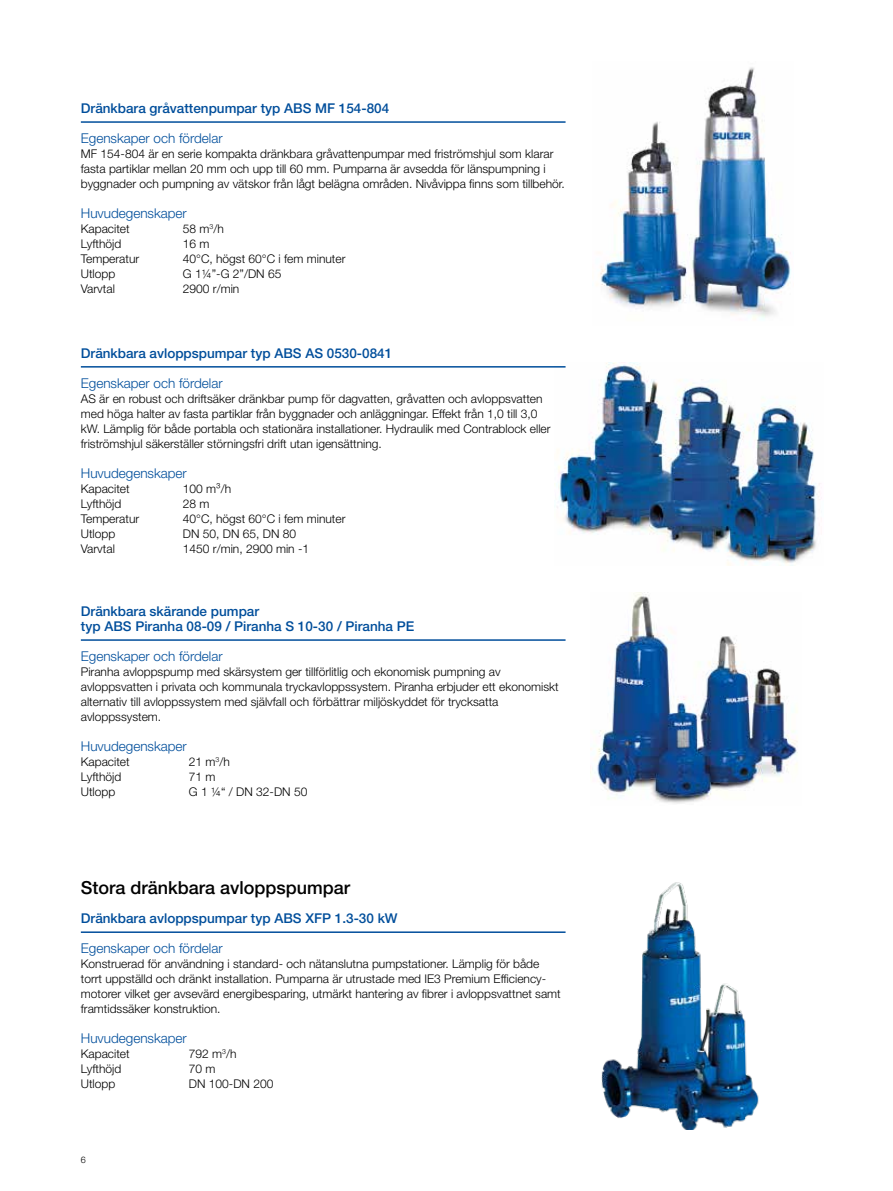
<style>
.page{position:relative;width:893px;height:1191px;background:#fff}
.page>*{position:absolute;margin:0;border:0;box-sizing:border-box;transform-origin:0 0}
.t1{font:500 18px "Helvetica Neue LT Pro";color:#000}
.t2{font:500 13.5px/15px "Helvetica Neue LT Pro";color:#004e9b}
.t3{font:300 13.5px "Helvetica Neue LT Pro";color:#004e9b}
.t4{font:300 12px/15px "Helvetica Neue LT Pro";color:#000}
.t5{font:300 9px "Helvetica Neue LT Pro";color:#000}
</style>
<div class="page">
<img style="left:596px;top:67px;width:195px;height:253px">
<img style="left:555px;top:362px;width:265px;height:204px">
<img style="left:590px;top:592px;width:208px;height:212px">
<hr style="left:81px;top:121px;width:485px;height:2px;background:#004e9b">
<hr style="left:81px;top:366px;width:485px;height:1px;background:#004e9b">
<hr style="left:81px;top:639px;width:485px;height:2px;background:#004e9b">
<img style="left:601px;top:882px;width:158px;height:247px">
<hr style="left:81px;top:931px;width:485px;height:2px;background:#004e9b">
<p class="t2" style="left:81px;top:100px;width:310px">Dränkbara gråvattenpumpar typ ABS MF 154-804</p>
<p class="t3" style="left:81px;top:130px;width:143px">Egenskaper och fördelar</p>
<p class="t4" style="left:81px;top:146px;width:485px">MF 154-804 är en serie kompakta dränkbara gråvattenpumpar med friströmshjul som klarar fasta partiklar mellan 20 mm och upp till 60 mm. Pumparna är avsedda för länspumpning i byggnader och pumpning av vätskor från lågt belägna områden. Nivåvippa finns som tillbehör.</p>
<p class="t3" style="left:81px;top:205px;width:108px">Huvudegenskaper</p>
<p class="t4" style="left:81px;top:221px;width:50px">Kapacitet</p>
<p class="t4" style="left:183px;top:221px;width:43px">58 m<sup>3</sup>/h</p>
<p class="t4" style="left:81px;top:236px;width:42px">Lyfthöjd</p>
<p class="t4" style="left:183px;top:236px;width:28px">16 m</p>
<p class="t4" style="left:81px;top:251px;width:60px">Temperatur</p>
<p class="t4" style="left:183px;top:251px;width:164px">40°C, högst 60°C i fem minuter</p>
<p class="t4" style="left:81px;top:266px;width:36px">Utlopp</p>
<p class="t4" style="left:183px;top:266px;width:100px">G 1¼”-G 2”/DN 65</p>
<p class="t4" style="left:81px;top:281px;width:36px">Varvtal</p>
<p class="t4" style="left:183px;top:281px;width:58px">2900 r/min</p>
<p class="t2" style="left:81px;top:345px;width:313px">Dränkbara avloppspumpar typ ABS AS 0530-0841</p>
<p class="t3" style="left:81px;top:374px;width:143px">Egenskaper och fördelar</p>
<p class="t4" style="left:81px;top:390px;width:471px">AS är en robust och driftsäker dränkbar pump för dagvatten, gråvatten och avloppsvatten med höga halter av fasta partiklar från byggnader och anläggningar. Effekt från 1,0 till 3,0 kW. Lämplig för både portabla och stationära installationer. Hydraulik med Contrablock eller friströmshjul säkerställer störningsfri drift utan igensättning.</p>
<p class="t3" style="left:81px;top:464px;width:108px">Huvudegenskaper</p>
<p class="t4" style="left:81px;top:480px;width:50px">Kapacitet</p>
<p class="t4" style="left:183px;top:480px;width:50px">100 m³/h</p>
<p class="t4" style="left:81px;top:495px;width:42px">Lyfthöjd</p>
<p class="t4" style="left:183px;top:495px;width:28px">28 m</p>
<p class="t4" style="left:81px;top:510px;width:60px">Temperatur</p>
<p class="t4" style="left:183px;top:510px;width:164px">40°C, högst 60°C i fem minuter</p>
<p class="t4" style="left:81px;top:525px;width:36px">Utlopp</p>
<p class="t4" style="left:183px;top:525px;width:115px">DN 50, DN 65, DN 80</p>
<p class="t4" style="left:81px;top:540px;width:36px">Varvtal</p>
<p class="t4" style="left:183px;top:540px;width:128px">1450 r/min, 2900 min -1</p>
<p class="t2" style="left:81px;top:603px;width:335px">Dränkbara skärande pumpar<br>typ ABS Piranha 08-09 / Piranha S 10-30 / Piranha PE</p>
<p class="t3" style="left:81px;top:648px;width:143px">Egenskaper och fördelar</p>
<p class="t4" style="left:81px;top:664px;width:479px">Piranha avloppspump med skärsystem ger tillförlitlig och ekonomisk pumpning av avloppsvatten i privata och kommunala tryckavloppssystem. Piranha erbjuder ett ekonomiskt alternativ till avloppssystem med självfall och förbättrar miljöskyddet för trycksatta avloppssystem.</p>
<p class="t3" style="left:81px;top:738px;width:108px">Huvudegenskaper</p>
<p class="t4" style="left:81px;top:754px;width:50px">Kapacitet</p>
<p class="t4" style="left:189px;top:754px;width:43px">21 m<sup>3</sup>/h</p>
<p class="t4" style="left:81px;top:769px;width:42px">Lyfthöjd</p>
<p class="t4" style="left:189px;top:769px;width:28px">71 m</p>
<p class="t4" style="left:81px;top:784px;width:36px">Utlopp</p>
<p class="t4" style="left:189px;top:784px;width:120px">G 1 ¼“ / DN 32-DN 50</p>
<h1 class="t1" style="left:81px;top:876px;width:271px">Stora dränkbara avloppspumpar</h1>
<p class="t2" style="left:81px;top:910px;width:318px">Dränkbara avloppspumpar typ ABS XFP 1.3-30 kW</p>
<p class="t3" style="left:81px;top:940px;width:143px">Egenskaper och fördelar</p>
<p class="t4" style="left:81px;top:956px;width:481px">Konstruerad för användning i standard- och nätanslutna pumpstationer. Lämplig för både torrt uppställd och dränkt installation. Pumparna är utrustade med IE3 Premium Efficiency&shy;motorer vilket ger avsevärd energibesparing, utmärkt hantering av fibrer i avloppsvattnet samt framtidssäker konstruktion.</p>
<p class="t3" style="left:81px;top:1030px;width:108px">Huvudegenskaper</p>
<p class="t4" style="left:81px;top:1046px;width:50px">Kapacitet</p>
<p class="t4" style="left:189px;top:1046px;width:49px">792 m<sup>3</sup>/h</p>
<p class="t4" style="left:81px;top:1061px;width:42px">Lyfthöjd</p>
<p class="t4" style="left:189px;top:1061px;width:28px">70 m</p>
<p class="t4" style="left:81px;top:1076px;width:36px">Utlopp</p>
<p class="t4" style="left:189px;top:1076px;width:86px">DN 100-DN 200</p>
<p class="t5" style="left:81px;top:1154px;width:7px">6</p>
</div>
